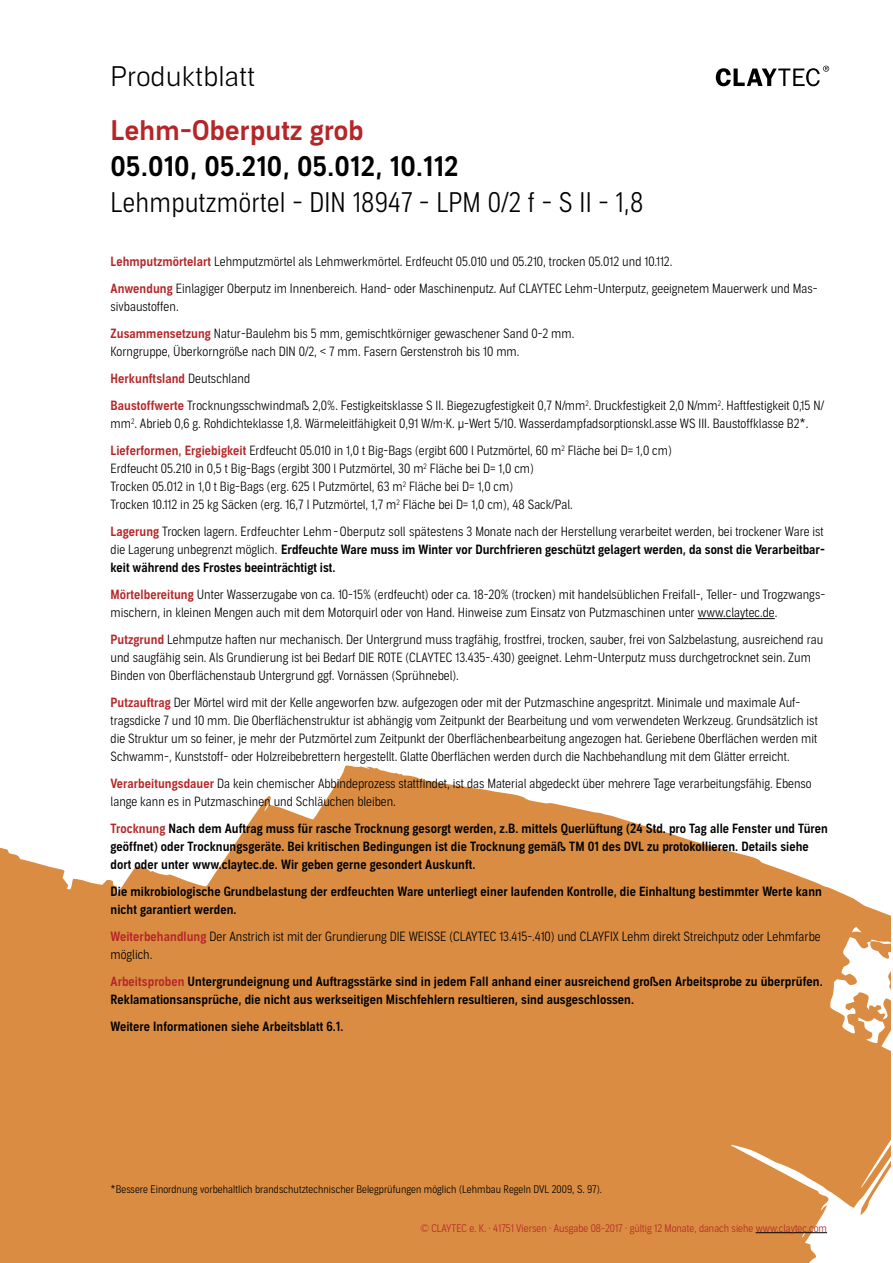
<style>
.page{position:relative;width:893px;height:1263px;background:#fff}
.page>*{position:absolute;margin:0;border:0;box-sizing:border-box;transform-origin:0 0}
.t1{font:300 27px "Aago Condensed";letter-spacing:.01em;color:#000}
.t2{font:27px "Aago Sm";letter-spacing:.01em;color:#000}
.t3{font:27px "Aago Sm";letter-spacing:.01em;color:#b52628}
.t4{font:300 27px "Aago";letter-spacing:.01em;color:#000}
.t5{font:300 12.75px/18px "Aago Condensed";color:#000}
.t6{font:12.75px/18px "Aago Condensed Sm";letter-spacing:.005em;color:#000}
.t7{font:12.75px "Aago Condensed Sm";letter-spacing:.005em;color:#b52628}
.t8{font:300 10.5px "Aago Condensed";letter-spacing:.005em;color:#000}
.t9{font:300 10.5px "Aago Condensed";color:#b52628}
.s1{font-family:"Aago Condensed Sm";font-weight:400;color:#b52628}
.s2{font-family:"Aago Condensed";font-weight:300;color:#000}
.s3{font-family:"Aago Condensed";font-weight:300}
.s4{color:#b52628}
</style>
<div class="page">
<svg style="left:0;top:765px;width:891px;height:497px;fill:#da8d42"></svg>
<hr style="left:698px;top:618px;width:77px;height:1px;background:#000">
<hr style="left:756px;top:1232px;width:71px;height:1px;background:#000">
<svg style="left:716px;top:66px;width:113px;height:20px"></svg>
<h1 class="t4" style="left:111px;top:61px;width:146px">Produktblatt</h1>
<h1 class="t3" style="left:111px;top:115px;width:254px">Lehm-Oberputz grob</h1>
<h1 class="t2" style="left:111px;top:151px;width:349px">05.010, 05.210, 05.012, 10.112</h1>
<h1 class="t1" style="left:111px;top:188px;width:534px">Lehmputzmörtel - DIN 18947 - LPM 0/2 f - S II - 1,8</h1>
<p class="t5" style="left:111px;top:249px;width:709px;line-height:27px"><span class="s1">Lehmputzmörtelart</span> Lehmputzmörtel als Lehmwerkmörtel. Erdfeucht 05.010 und 05.210, trocken 05.012 und 10.112.<br><span class="s1">Anwendung</span> Einlagiger Oberputz im Innenbereich. Hand- oder Maschinenputz. Auf CLAYTEC Lehm-Unterputz, geeignetem Mauerwerk und Mas-</p>
<p class="t5" style="left:111px;top:294px;width:465px;line-height:27px">sivbaustoffen.<br><span class="s1">Zusammensetzung</span> Natur-Baulehm bis 5 mm, gemischtkörniger gewaschener Sand 0-2 mm.</p>
<p class="t5" style="left:111px;top:343px;width:410px">Korngruppe, Überkorngröße nach DIN 0/2, &lt; 7 mm. Fasern Gerstenstroh bis 10 mm.</p>
<p class="t7" style="left:111px;top:371px;width:141px">Herkunftsland <span class="s2">Deutschland</span></p>
<p class="t5" style="left:111px;top:397px;width:715px"><span class="s1">Baustoffwerte</span> Trocknungsschwindmaß 2,0%. Festigkeitsklasse S II. Biegezugfestigkeit 0,7 N/mm<sup>2</sup>. Druckfestigkeit 2,0 N/mm<sup>2</sup>. Haftfestigkeit 0,15 N/ mm<sup>2</sup>. Abrieb 0,6 g. Rohdichteklasse 1,8. Wärmeleitfähigkeit 0,91 W/m∙K. µ-Wert 5/10. Wasserdampfadsorptionskl.asse WS III. Baustoffklasse B2*.</p>
<p class="t5" style="left:111px;top:442px;width:563px"><span class="s1">Lieferformen, Ergiebigkeit</span> Erdfeucht 05.010 in 1,0 t Big-Bags (ergibt 600 l Putzmörtel, 60 m<sup>2</sup> Fläche bei D= 1,0 cm)<br>Erdfeucht 05.210 in 0,5 t Big-Bags (ergibt 300 l Putzmörtel, 30 m<sup>2</sup> Fläche bei D= 1,0 cm)<br>Trocken 05.012 in 1,0 t Big-Bags (erg. 625 l Putzmörtel, 63 m<sup>2</sup> Fläche bei D= 1,0 cm)<br>Trocken 10.112 in 25 kg Säcken (erg. 16,7 l Putzmörtel, 1,7 m<sup>2</sup> Fläche bei D= 1,0 cm), 48 Sack/Pal.</p>
<p class="t5" style="left:111px;top:523px;width:715px"><span class="s1">Lagerung</span> Trocken lagern. Erdfeuchter Lehm - Oberputz soll spätestens 3 Monate nach der Herstellung verarbeitet werden, bei trockener Ware ist</p>
<p class="t6" style="left:111px;top:541px;width:716px"><span class="s3">die Lagerung unbegrenzt möglich.</span> Erdfeuchte Ware muss im Winter vor Durchfrieren geschützt gelagert werden, da sonst die Verarbeitbar&shy;keit während des Frostes beeinträchtigt ist.</p>
<p class="t5" style="left:111px;top:586px;width:716px"><span class="s1">Mörtelbereitung</span> Unter Wasserzugabe von ca. 10-15% (erdfeucht) oder ca. 18-20% (trocken) mit handelsüblichen Freifall-, Teller- und Trogzwangs&shy;mischern, in kleinen Mengen auch mit dem Motorquirl oder von Hand. Hinweise zum Einsatz von Putzmaschinen unter www.claytec.de.</p>
<p class="t5" style="left:111px;top:631px;width:714px"><span class="s1">Putzgrund</span> Lehmputze haften nur mechanisch. Der Untergrund muss tragfähig, frostfrei, trocken, sauber, frei von Salzbelastung, ausreichend rau und saugfähig sein. Als Grundierung ist bei Bedarf DIE ROTE (CLAYTEC 13.435-.430) geeignet. Lehm-Unterputz muss durchgetrocknet sein. Zum<br>Binden von Oberflächenstaub Untergrund ggf. Vornässen (Sprühnebel).</p>
<p class="t5" style="left:111px;top:694px;width:709px"><span class="s1">Putzauftrag</span> Der Mörtel wird mit der Kelle angeworfen bzw. aufgezogen oder mit der Putzmaschine angespritzt. Minimale und maximale Auf&shy;tragsdicke 7 und 10 mm. Die Oberflächenstruktur ist abhängig vom Zeitpunkt der Bearbeitung und vom verwendeten Werkzeug. Grundsätzlich ist die Struktur um so feiner, je mehr der Putzmörtel zum Zeitpunkt der Oberflächenbearbeitung angezogen hat. Geriebene Oberflächen werden mit Schwamm-, Kunststoff- oder Holzreibebrettern hergestellt. Glatte Oberflächen werden durch die Nachbehandlung mit dem Glätter erreicht.</p>
<p class="t5" style="left:111px;top:775px;width:703px"><span class="s1">Verarbeitungsdauer</span> Da kein chemischer Abbindeprozess stattfindet, ist das Material abgedeckt über mehrere Tage verarbeitungsfähig. Ebenso lange kann es in Putzmaschinen und Schläuchen bleiben.</p>
<p class="t6" style="left:111px;top:820px;width:719px"><span class="s4">Trocknung</span> Nach dem Auftrag muss für rasche Trocknung gesorgt werden, z.B. mittels Querlüftung (24 Std. pro Tag alle Fenster und Türen geöffnet) oder Trocknungsgeräte. Bei kritischen Bedingungen ist die Trocknung gemäß TM 01 des DVL zu protokollieren. Details siehe dort oder unter www.claytec.de. Wir geben gerne gesondert Auskunft.</p>
<p class="t6" style="left:111px;top:883px;width:713px">Die mikrobiologische Grundbelastung der erdfeuchten Ware unterliegt einer laufenden Kontrolle, die Einhaltung bestimmter Werte kann nicht garantiert werden.</p>
<p class="t5" style="left:111px;top:928px;width:712px"><span class="s1">Weiterbehandlung</span> Der Anstrich ist mit der Grundierung DIE WEISSE (CLAYTEC 13.415-.410) und CLAYFIX Lehm direkt Streichputz oder Lehmfarbe möglich.</p>
<p class="t6" style="left:111px;top:973px;width:714px"><span class="s4">Arbeitsproben</span> Untergrundeignung und Auftragsstärke sind in jedem Fall anhand einer ausreichend großen Arbeitsprobe zu überprüfen.<br>Reklamationsansprüche, die nicht aus werkseitigen Mischfehlern resultieren, sind ausgeschlossen.</p>
<p class="t6" style="left:111px;top:1018px;width:234px">Weitere Informationen siehe Arbeitsblatt 6.1.</p>
<p class="t8" style="left:111px;top:1184px;width:493px">*Bessere Einordnung vorbehaltlich brandschutztechnischer Belegprüfungen möglich (Lehmbau Regeln DVL 2009, S. 97).</p>
<p class="t9" style="left:420px;top:1222px;width:408px">© CLAYTEC e. K. · 41751 Viersen · Ausgabe 08-2017 · gültig 12 Monate, danach siehe www.claytec.com</p>
</div>
